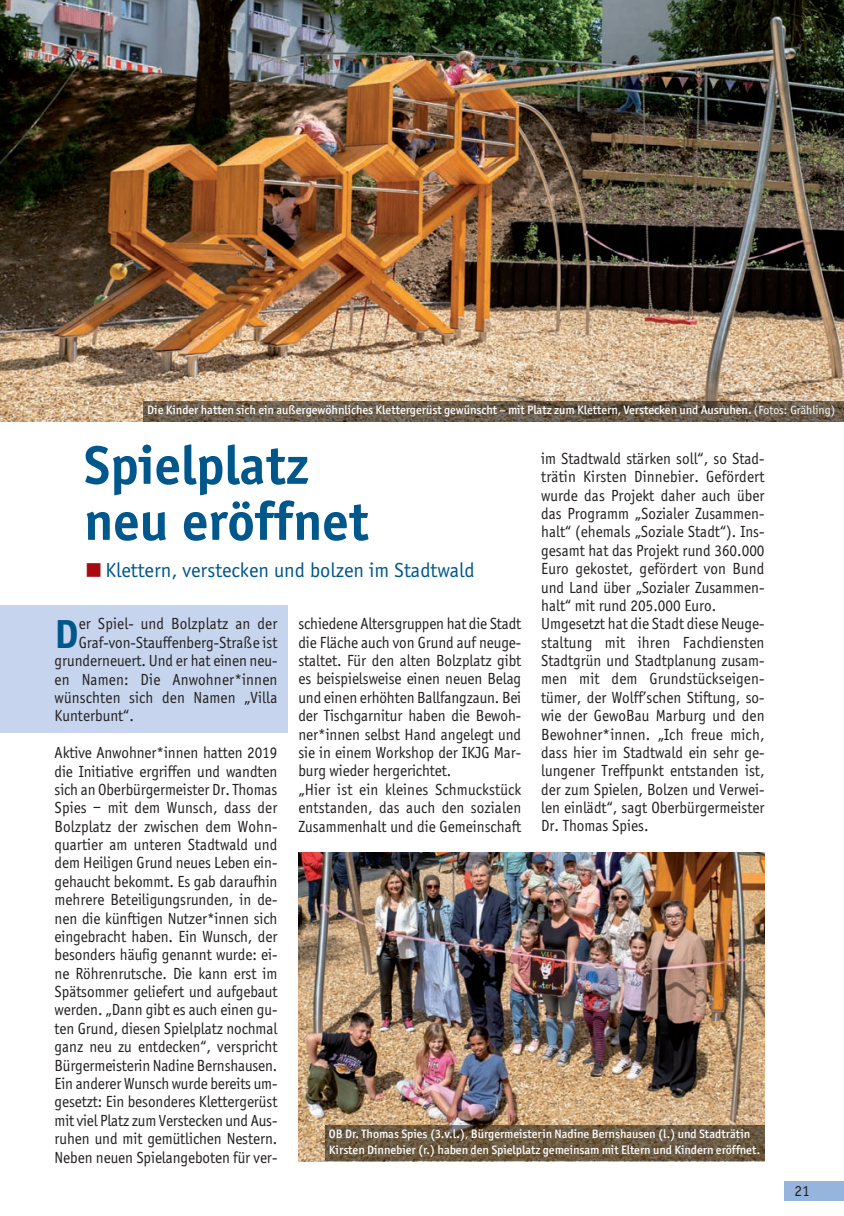
<style>
.page{position:relative;width:844px;height:1216px;background:#fff}
.page>*{position:absolute;margin:0;border:0;box-sizing:border-box;transform-origin:0 0}
.t1{font:700 56px "Officina Sans";color:#00578b}
.t2{font:700 41.82px "Officina Sans";color:#00578b}
.t3{font:21px "Officina Sans";color:#00578b}
.t4{font:16.62px/18.4px "Officina Sans";color:#231f20;text-align:justify;scale:.94 1}
.t5{font:15.75px "Officina Sans";color:#231f20}
.t6{font:500 12.25px "Officina San ITC";color:#fff}
.s1{font-family:"Officina Sans";font-weight:400}
.s2{font-family:"Ping Fang HK";font-weight:600;font-size:19.25px;color:#a70b12}
</style>
<div class="page">
<div style="left:784px;top:1181px;width:59px;height:19px;background:#95b5de"></div>
<div style="left:0;top:605px;width:287px;height:128px;background:#c6d5ed"></div>
<img style="left:0;top:0;width:843px;height:421px">
<img style="left:144px;top:401px;width:699px;height:20px">
<img style="left:298px;top:852px;width:466px;height:309px">
<img style="left:325px;top:1125px;width:439px;height:35px">
<p class="t6" style="left:147px;top:405px;width:689px">Die Kinder hatten sich ein außergewöhnliches Klettergerüst gewünscht – mit Platz zum Klettern, Verstecken und Ausruhen. <span class="s1">(Fotos: Grähling)</span></p>
<p class="t1" style="left:84px;top:443px;width:226px">Spielplatz</p>
<p class="t1" style="left:84px;top:499px;width:286px">neu eröffnet</p>
<p class="t3" style="left:84px;top:561px;width:392px"><span class="s2">■</span>Klettern, verstecken und bolzen im Stadtwald</p>
<p class="t4" style="left:541px;top:450px;width:239px">im Stadtwald stärken soll“, so Stad&shy;trätin Kirsten Dinnebier. Gefördert wurde das Projekt daher auch über das Programm „Sozialer Zusammen&shy;halt“ (ehemals „Soziale Stadt“). Ins&shy;gesamt hat das Projekt rund 360.000<br>Euro gekostet, gefördert von Bund und Land über „Sozialer Zusammen&shy;halt“ mit rund 205.000 Euro.</p>
<p class="t4" style="left:541px;top:615px;width:239px">Umgesetzt hat die Stadt diese Neuge&shy;staltung mit ihren Fachdiensten Stadtgrün und Stadtplanung zusam&shy;men mit dem Grundstückseigen&shy;tümer, der Wolff’schen Stiftung, so&shy;wie der GewoBau Marburg und den Bewohner*innen. „Ich freue mich, dass hier im Stadtwald ein sehr ge&shy;lungener Treffpunkt entstanden ist, der zum Spielen, Bolzen und Verwei&shy;len einlädt“, sagt Oberbürgermeister Dr. Thomas Spies.</p>
<p class="t4" style="left:298px;top:616px;width:238px">schiedene Altersgruppen hat die Stadt die Fläche auch von Grund auf neuge&shy;staltet. Für den alten Bolzplatz gibt es beispielsweise einen neuen Belag und einen erhöhten Ballfangzaun. Bei der Tischgarnitur haben die Bewoh&shy;ner*innen selbst Hand angelegt und sie in einem Workshop der IKJG Mar&shy;burg wieder hergerichtet.</p>
<p class="t4" style="left:298px;top:781px;width:238px">„Hier ist ein kleines Schmuckstück entstanden, das auch den sozialen Zusammenhalt und die Gemeinschaft</p>
<p class="t2" style="left:55px;top:617px;width:26px">D</p>
<p class="t4" style="left:79px;top:616px;width:213px">er Spiel- und Bolzplatz an der</p>
<p class="t4" style="left:79px;top:634px;width:213px">Graf-von-Stauffenberg-Straße ist</p>
<p class="t4" style="left:55px;top:652px;width:238px">grunderneuert. Und er hat einen neu-</p>
<p class="t4" style="left:55px;top:671px;width:238px">en Namen: Die Anwohner*innen</p>
<p class="t4" style="left:55px;top:689px;width:238px">wünschten sich den Namen „Villa</p>
<p class="t4" style="left:55px;top:708px;width:86px">Kunterbunt“.</p>
<p class="t4" style="left:55px;top:744px;width:238px">Aktive Anwohner*innen hatten 2019 die Initiative ergriffen und wandten sich an Oberbürgermeister Dr. Thomas Spies – mit dem Wunsch, dass der Bolzplatz der zwischen dem Wohn&shy;quartier am unteren Stadtwald und dem Heiligen Grund neues Leben ein&shy;gehaucht bekommt. Es gab daraufhin mehrere Beteiligungsrunden, in de&shy;nen die künftigen Nutzer*innen sich eingebracht haben. Ein Wunsch, der besonders häufig genannt wurde: ei&shy;ne Röhrenrutsche. Die kann erst im Spätsommer geliefert und aufgebaut werden. „Dann gibt es auch einen gu&shy;ten Grund, diesen Spielplatz nochmal ganz neu zu entdecken“, verspricht Bürgermeisterin Nadine Bernshausen.<br>Ein anderer Wunsch wurde bereits um&shy;gesetzt: Ein besonderes Klettergerüst mit viel Platz zum Verstecken und Aus&shy;ruhen und mit gemütlichen Nestern.<br>Neben neuen Spielangeboten für ver-</p>
<p class="t6" style="left:329px;top:1129px;width:423px">OB Dr. Thomas Spies (3.v.l.), Bürgermeisterin Nadine Bernshausen (l.) und Stadträtin</p>
<p class="t6" style="left:329px;top:1144px;width:433px">Kirsten Dinnebier (r.) haben den Spielplatz gemeinsam mit Eltern und Kindern eröffnet.</p>
<p class="t5" style="left:794px;top:1184px;width:17px">21</p>
</div>
